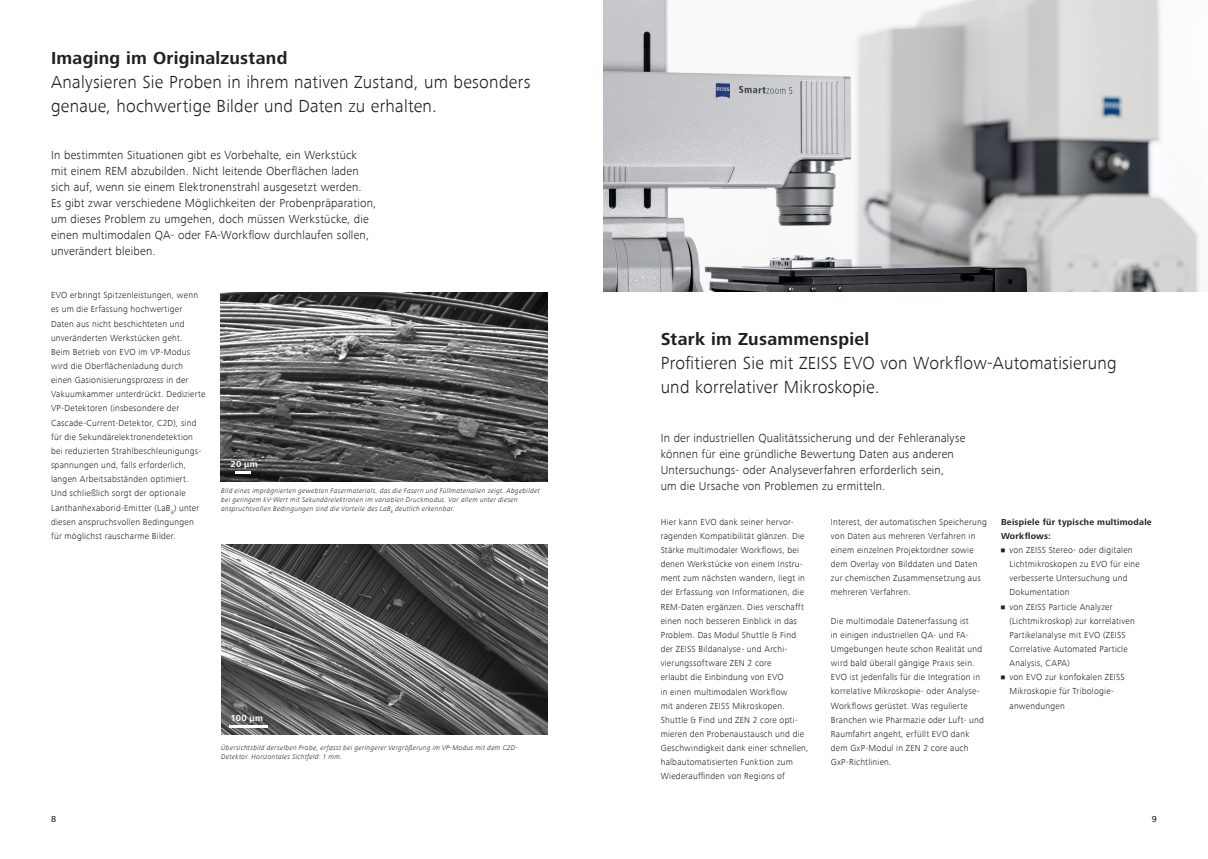
<style>
.page{position:relative;width:1208px;height:859px;background:#fff}
.page>*{position:absolute;margin:0;border:0;box-sizing:border-box;transform-origin:0 0}
.t1{font:300 18px/24px "ZEISS Frutiger Next W1 G";letter-spacing:.015em;color:#231f20}
.t2{font:700 18px "Zeiss Frutiger Next Pro";letter-spacing:.015em;color:#231f20}
.t3{font:300 12px/16px "ZEISS Frutiger Next W1 G";letter-spacing:.015em;color:#231f20}
.t4{font:300 9px/14.1px "ZEISS Frutiger Next W1 G";letter-spacing:.03em;color:#231f20}
.t5{font:700 9px/14.1px "Zeiss Frutiger Next Pro";letter-spacing:.03em;color:#231f20}
.t6{font:700 9px "Zeiss Frutiger Next Pro";letter-spacing:.02em;color:#fff}
.t7{font:500 9px "Zeiss Frutiger Next Pro";color:#231f20}
.t8{font:italic 300 7px/9px "ZEISS Frutiger Next W1 G";letter-spacing:.04em;color:#231f20}
</style>
<div class="page">
<img style="left:221px;top:545px;width:326px;height:189px">
<hr style="left:229px;top:726px;width:38px;height:2px;background:#fff">
<img style="left:221px;top:292px;width:326px;height:189px">
<hr style="left:235px;top:471px;width:16px;height:3px;background:#fff">
<img style="left:604px;top:0;width:596px;height:292px">
<h1 class="t2" style="left:51px;top:48px;width:238px">Imaging im Originalzustand</h1>
<h1 class="t1" style="left:51px;top:70px;width:481px">Analysieren Sie Proben in ihrem nativen Zustand, um besonders genaue, hochwertige Bilder und Daten zu erhalten.</h1>
<p class="t3" style="left:51px;top:147px;width:327px">In bestimmten Situationen gibt es Vorbehalte, ein Werkstück<br>mit einem REM abzubilden. Nicht leitende Oberflächen laden sich auf, wenn sie einem Elektronenstrahl ausgesetzt werden.<br>Es gibt zwar verschiedene Möglichkeiten der Probenpräparation, um dieses Problem zu umgehen, doch müssen Werkstücke, die einen multimodalen QA- oder FA-Workflow durchlaufen sollen, unverändert bleiben.</p>
<p class="t4" style="left:51px;top:288px;width:156px">EVO erbringt Spitzenleistungen, wenn es um die Erfassung hochwertiger Daten aus nicht beschichteten und unveränderten Werkstücken geht.<br>Beim Betrieb von EVO im VP-Modus wird die Oberflächenladung durch einen Gasionisierungsprozess in der Vakuumkammer unterdrückt. Dedizierte VP-Detektoren (insbesondere der Cascade-Current-Detektor, C2D), sind für die Sekundärelektronendetektion bei reduzierten Strahlbeschleunigungs&shy;spannungen und, falls erforderlich, langen Arbeitsabständen optimiert.<br>Und schließlich sorgt der optionale Lanthanhexaborid-Emitter (LaB<sub>6</sub>) unter diesen anspruchsvollen Bedingungen für möglichst rauscharme Bilder.</p>
<p class="t6" style="left:231px;top:459px;width:29px">20 µm</p>
<p class="t8" style="left:221px;top:486px;width:320px">Bild eines imprägnierten gewebten Fasermaterials, das die Fasern und Füllmaterialien zeigt. Abgebildet bei geringem kV-Wert mit Sekundärelektronen im variablen Druckmodus. Vor allem unter diesen anspruchsvollen Bedingungen sind die Vorteile des LaB<sub>6</sub> deutlich erkennbar.</p>
<p class="t6" style="left:230px;top:713px;width:34px">100 µm</p>
<p class="t8" style="left:221px;top:743px;width:298px">Übersichtsbild derselben Probe, erfasst bei geringerer Vergrößerung im VP-Modus mit dem C2D-<br>Detektor. Horizontales Sichtfeld: 1 mm.</p>
<h1 class="t2" style="left:660px;top:328px;width:210px">Stark im Zusammenspiel</h1>
<h1 class="t1" style="left:660px;top:351px;width:457px">Profitieren Sie mit ZEISS EVO von Workflow-Automatisierung und korrelativer Mikroskopie.</h1>
<h2 class="t3" style="left:660px;top:430px;width:306px">In der industriellen Qualitätssicherung und der Fehleranalyse können für eine gründliche Bewertung Daten aus anderen Untersuchungs- oder Analyseverfahren erforderlich sein,<br>um die Ursache von Problemen zu ermitteln.</h2>
<p class="t4" style="left:660px;top:515px;width:149px">Hier kann EVO dank seiner hervor&shy;ragenden Kompatibilität glänzen. Die Stärke multimodaler Workflows, bei denen Werkstücke von einem Instru&shy;ment zum nächsten wandern, liegt in der Erfassung von Informationen, die REM-Daten ergänzen. Dies verschafft einen noch besseren Einblick in das Problem. Das Modul Shuttle &amp; Find der ZEISS Bildanalyse- und Archi&shy;vierungssoftware ZEN 2 core<br>erlaubt die Einbindung von EVO<br>in einen multimodalen Workflow<br>mit anderen ZEISS Mikroskopen.<br>Shuttle &amp; Find und ZEN 2 core opti&shy;mieren den Probenaustausch und die Geschwindigkeit dank einer schnellen, halbautomatisierten Funktion zum Wiederauffinden von Regions of</p>
<p class="t4" style="left:831px;top:515px;width:157px">Interest, der automatischen Speicherung von Daten aus mehreren Verfahren in einem einzelnen Projektordner sowie dem Overlay von Bilddaten und Daten zur chemischen Zusammensetzung aus mehreren Verfahren.</p>
<p class="t4" style="left:831px;top:614px;width:154px">Die multimodale Datenerfassung ist<br>in einigen industriellen QA- und FA-Umgebungen heute schon Realität und wird bald überall gängige Praxis sein.<br>EVO ist jedenfalls für die Integration in korrelative Mikroskopie- oder Analyse-Workflows gerüstet. Was regulierte Branchen wie Pharmazie oder Luft- und Raumfahrt angeht, erfüllt EVO dank dem GxP-Modul in ZEN 2 core auch GxP-Richtlinien.</p>
<p class="t5" style="left:1001px;top:515px;width:152px">Beispiele für typische multimodale<br>Workflows:</p>
<p class="t4" style="left:1009px;top:543px;width:132px;text-indent:-9px">• von ZEISS Stereo- oder digitalen<br>Lichtmikroskopen zu EVO für eine verbesserte Untersuchung und<br>Dokumentation</p>
<p class="t4" style="left:1009px;top:599px;width:127px;text-indent:-9px">• von ZEISS Particle Analyzer (Lichtmikroskop) zur korrelativen<br>Partikelanalyse mit EVO (ZEISS<br>Correlative Automated Particle<br>Analysis, CAPA)</p>
<p class="t4" style="left:1009px;top:670px;width:117px;text-indent:-9px">• von EVO zur konfokalen ZEISS<br>Mikroskopie für Tribologie&shy;anwendungen</p>
<p class="t7" style="left:51px;top:814px;width:7px">8</p>
<p class="t7" style="left:1151px;top:814px;width:7px">9</p>
</div>
